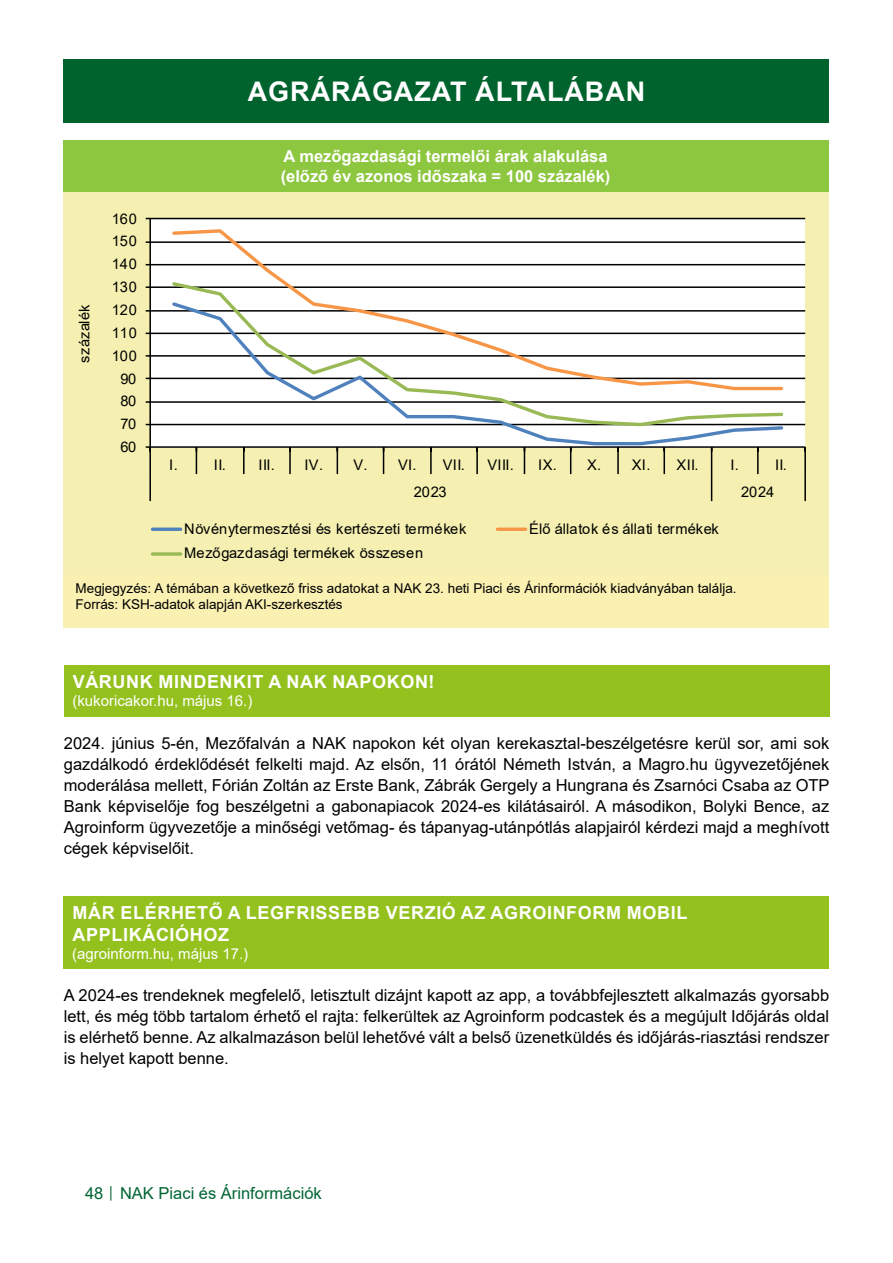
<style>
.page{position:relative;width:893px;height:1263px;background:#fff}
.page>*{position:absolute;margin:0;border:0;box-sizing:border-box;transform-origin:0 0}
.Cím_01{font:700 27px "Arial";letter-spacing:.035em;color:#fff}
.Cím_02{font:700 18px/21.6px "Arial";letter-spacing:.035em;color:#fff}
.Szoveg{font:16.5px/21px "Arial";color:#000;text-align:justify}
.Tablazat_cime{font:700 16.5px "Arial";color:#fff}
.t1{font:16.5px "Arial";color:#006533}
.Cím_03{font:15px "Arial";color:#fff}
.t2{font:14.7px "Arial";letter-spacing:.015em;color:#000}
.Tablazat_forrasa{font:13.5px "Arial";color:#000}
.s1{font-size:12px}
</style>
<div class="page">
<div style="left:64px;top:60px;width:765px;height:63px;background:#00632e"></div>
<div style="left:63px;top:574px;width:765px;height:54px;background:#faf0b1"></div>
<div style="left:63px;top:141px;width:765px;height:51px;background:#8dc63f"></div>
<div style="left:63px;top:192px;width:765px;height:382px;background:#f5f0b1"></div>
<div style="left:150px;top:219px;width:655px;height:229px;background:#fff"></div>
<hr style="left:150px;top:424px;width:655px;height:1px;background:#000">
<hr style="left:150px;top:401px;width:655px;height:2px;background:#000">
<hr style="left:150px;top:378px;width:655px;height:1px;background:#000">
<hr style="left:150px;top:355px;width:655px;height:2px;background:#000">
<hr style="left:150px;top:333px;width:655px;height:1px;background:#000">
<hr style="left:150px;top:310px;width:655px;height:2px;background:#000">
<hr style="left:150px;top:286px;width:655px;height:2px;background:#000">
<hr style="left:150px;top:264px;width:655px;height:1px;background:#000">
<hr style="left:150px;top:241px;width:655px;height:2px;background:#000">
<hr style="left:150px;top:218px;width:655px;height:1px;background:#000">
<hr style="left:149px;top:219px;width:2px;height:228px;background:#000">
<hr style="left:150px;top:446px;width:655px;height:2px;background:#000">
<hr style="left:149px;top:447px;width:2px;height:27px;background:#000">
<svg style="left:196px;top:448px;width:1px;height:26px"></svg>
<hr style="left:243px;top:447px;width:2px;height:27px;background:#000">
<hr style="left:289px;top:447px;width:2px;height:27px;background:#000">
<svg style="left:337px;top:448px;width:1px;height:26px"></svg>
<svg style="left:383px;top:448px;width:1px;height:26px"></svg>
<hr style="left:430px;top:447px;width:2px;height:27px;background:#000">
<hr style="left:476px;top:447px;width:2px;height:27px;background:#000">
<svg style="left:524px;top:448px;width:1px;height:26px"></svg>
<svg style="left:570px;top:448px;width:1px;height:26px"></svg>
<hr style="left:617px;top:447px;width:2px;height:27px;background:#000">
<hr style="left:663px;top:447px;width:2px;height:27px;background:#000">
<hr style="left:757px;top:447px;width:2px;height:27px;background:#000">
<hr style="left:804px;top:447px;width:2px;height:27px;background:#000">
<hr style="left:149px;top:474px;width:2px;height:27px;background:#000">
<svg style="left:711px;top:448px;width:1px;height:53px"></svg>
<hr style="left:804px;top:474px;width:2px;height:27px;background:#000">
<svg style="left:170px;top:428px;width:615px;height:19px"></svg>
<svg style="left:170px;top:229px;width:615px;height:51px"></svg>
<svg style="left:170px;top:280px;width:615px;height:148px"></svg>
<svg style="left:152px;top:527px;width:29px;height:4px"></svg>
<svg style="left:497px;top:527px;width:29px;height:4px"></svg>
<svg style="left:152px;top:552px;width:29px;height:4px"></svg>
<div style="left:64px;top:665px;width:765px;height:51px;background:#95c11f"></div>
<div style="left:64px;top:896px;width:765px;height:73px;background:#95c11f"></div>
<p class="Cím_01" style="left:248px;top:73px;width:399px">AGRÁRÁGAZAT ÁLTALÁBAN</p>
<p class="t2" style="left:74px;top:363px;width:59px;rotate:-90deg">százalék</p>
<p class="t2" style="left:112px;top:208px;width:27px">160</p>
<p class="t2" style="left:112px;top:231px;width:27px">150</p>
<p class="t2" style="left:112px;top:254px;width:27px">140</p>
<p class="t2" style="left:112px;top:277px;width:27px">130</p>
<p class="t2" style="left:112px;top:300px;width:27px">120</p>
<p class="t2" style="left:112px;top:323px;width:27px">110</p>
<p class="t2" style="left:112px;top:345px;width:27px">100</p>
<p class="t2" style="left:120px;top:368px;width:18px">90</p>
<p class="t2" style="left:120px;top:391px;width:18px">80</p>
<p class="t2" style="left:120px;top:414px;width:18px">70</p>
<p class="t2" style="left:120px;top:437px;width:18px">60</p>
<p class="Tablazat_cime" style="left:283px;top:145px;width:326px">A mezőgazdasági termelői árak alakulása</p>
<p class="Tablazat_cime" style="left:281px;top:165px;width:331px">(előző év azonos időszaka = 100 százalék)</p>
<p class="t2" style="left:169px;top:455px;width:10px">I.</p>
<p class="t2" style="left:214px;top:455px;width:63px">II. III.</p>
<p class="t2" style="left:304px;top:455px;width:65px">IV. V.</p>
<p class="t2" style="left:398px;top:455px;width:68px">VI. VII.</p>
<p class="t2" style="left:487px;top:455px;width:28px">VIII.</p>
<p class="t2" style="left:538px;top:455px;width:65px">IX. X.</p>
<p class="t2" style="left:632px;top:455px;width:68px">XI. XII.</p>
<p class="t2" style="left:730px;top:455px;width:10px">I.</p>
<p class="t2" style="left:775px;top:455px;width:13px">II.</p>
<p class="t2" style="left:414px;top:482px;width:34px">2023</p>
<p class="t2" style="left:741px;top:482px;width:34px">2024</p>
<p class="t2" style="left:184px;top:519px;width:284px">Növénytermesztési és kertészeti termékek</p>
<p class="t2" style="left:529px;top:519px;width:191px">Élő állatok és állati termékek</p>
<p class="t2" style="left:184px;top:543px;width:241px">Mezőgazdasági termékek összesen</p>
<p class="Tablazat_forrasa" style="left:76px;top:578px;width:663px">Megjegyzés: A témában a következő friss adatokat a NAK 23. heti Piaci és Árinformációk kiadványában találja.</p>
<p class="Tablazat_forrasa" style="left:76px;top:595px;width:269px">Forrás: KSH-adatok alapján AKI-szerkesztés</p>
<p class="Cím_02" style="left:73px;top:671px;width:363px">VÁRUNK MINDENKIT A NAK NAPOKON!</p>
<p class="Cím_03" style="left:72px;top:691px;width:182px">(kukoricakor.hu, május 16.)</p>
<p class="Szoveg" style="left:64px;top:733px;width:767px">2024. június 5-én, Mezőfalván a NAK napokon két olyan kerekasztal-beszélgetésre kerül sor, ami sok gazdálkodó érdeklődését felkelti majd. Az elsőn, 11 órától Németh István, a Magro.hu ügyvezetőjének moderálása mellett, Fórián Zoltán az Erste Bank, Zábrák Gergely a Hungrana és Zsarnóci Csaba az OTP Bank képviselője fog beszélgetni a gabonapiacok 2024-es kilátásairól. A másodikon, Bolyki Bence, az Agroinform ügyvezetője a minőségi vetőmag- és tápanyag-utánpótlás alapjairól kérdezi majd a meghívott cégek képviselőit.</p>
<p class="Cím_02" style="left:73px;top:902px;width:616px">MÁR ELÉRHETŐ A LEGFRISSEBB VERZIÓ AZ AGROINFORM MOBIL<br>APPLIKÁCIÓHOZ</p>
<p class="Cím_03" style="left:72px;top:943px;width:177px">(agroinform.hu, május 17.)</p>
<p class="Szoveg" style="left:64px;top:985px;width:767px">A 2024-es trendeknek megfelelő, letisztult dizájnt kapott az app, a továbbfejlesztett alkalmazás gyorsabb lett, és még több tartalom érhető el rajta: felkerültek az Agroinform podcastek és a megújult Időjárás oldal is elérhető benne. Az alkalmazáson belül lehetővé vált a belső üzenetküldés és időjárás-riasztási rendszer is helyet kapott benne.</p>
<p class="t1" style="left:85px;top:1182px;width:238px">48 <span class="s1">│</span> NAK Piaci és Árinformációk</p>
</div>
